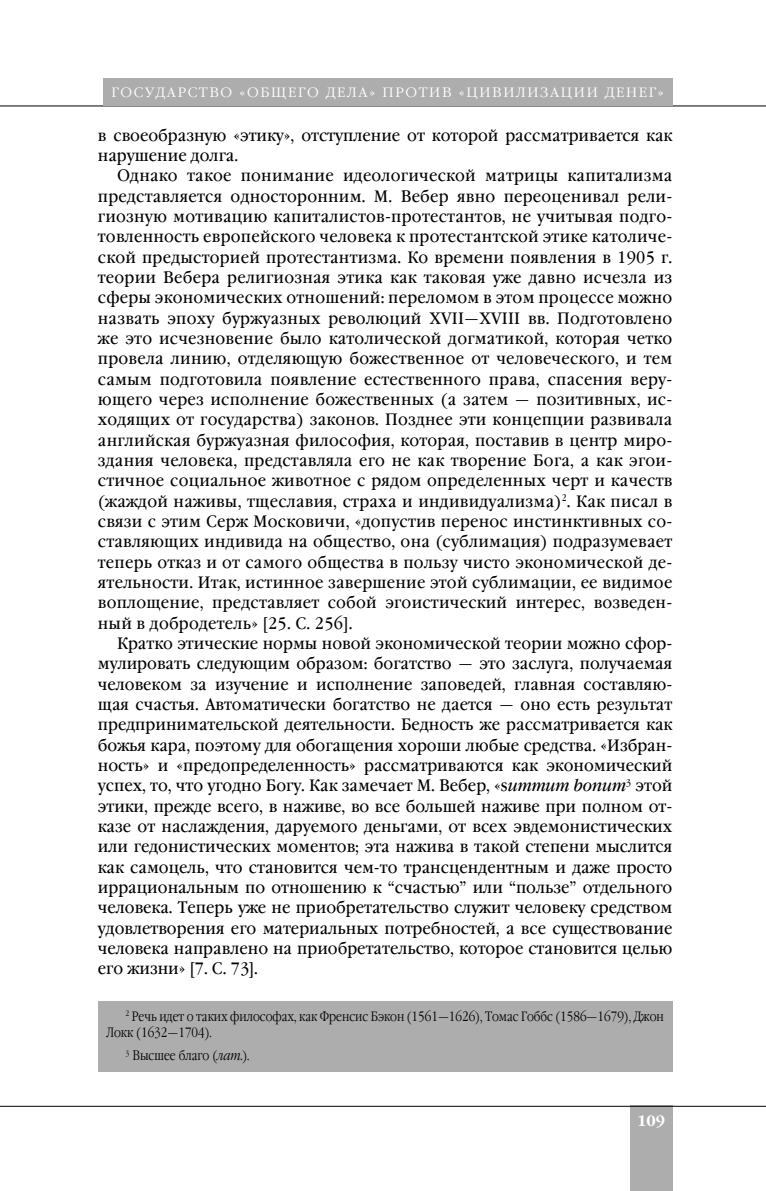
<style>
.page{position:relative;width:766px;height:1191px;background:#fff}
.page>*{position:absolute;margin:0;border:0;box-sizing:border-box;transform-origin:0 0}
.t1{font:16.5px "Garamond Book Narrow C";letter-spacing:.015em;color:#000;scale:1.1 1}
.t2{font:700 15px "Garamond C";color:#fff}
.t3{font:300 13.5px/16.5px "Garamond Narrow C";color:#000}
.t4{font:300 13.5px "Garamond Narrow C";letter-spacing:.1em;color:#fff;scale:1.25 1}
.s1{font-style:italic}
</style>
<div class="page">
<div style="left:629px;top:1106px;width:43px;height:85px;background:#adadad"></div>
<hr style="left:0;top:1106px;width:765px;height:1px;background:#000">
<hr style="left:0;top:106px;width:765px;height:1px;background:#000">
<div style="left:103px;top:78px;width:569px;height:28px;background:#adadad"></div>
<div style="left:98px;top:1001px;width:574px;height:70px;background:#adadad"></div>
<p class="t4" style="left:111px;top:87px;width:443px">ГОСУДАРСТВО «ОБЩЕГО ДЕЛА» ПРОТИВ «ЦИВИЛИЗАЦИИ ДЕНЕГ»</p>
<p class="t1" style="left:98px;top:128px;width:523px">в своеобразную «этику», отступление от которой рассматривается как</p>
<p class="t1" style="left:98px;top:149px;width:129px">нарушение долга.</p>
<p class="t1" style="left:117px;top:169px;width:506px">Однако такое понимание идеологической матрицы капитализма</p>
<p class="t1" style="left:98px;top:189px;width:523px">представляется односторонним. М. Вебер явно переоценивал рели-</p>
<p class="t1" style="left:98px;top:210px;width:523px">гиозную мотивацию капиталистов-протестантов, не учитывая подго-</p>
<p class="t1" style="left:98px;top:230px;width:523px">товленность европейского человека к протестантской этике католиче-</p>
<p class="t1" style="left:98px;top:250px;width:523px">ской предысторией протестантизма. Ко времени появления в 1905 г.</p>
<p class="t1" style="left:98px;top:271px;width:523px">теории Вебера религиозная этика как таковая уже давно исчезла из</p>
<p class="t1" style="left:98px;top:291px;width:523px">сферы экономических отношений: переломом в этом процессе можно</p>
<p class="t1" style="left:98px;top:311px;width:523px">назвать эпоху буржуазных революций XVII—XVIII вв. Подготовлено</p>
<p class="t1" style="left:98px;top:332px;width:523px">же это исчезновение было католической догматикой, которая четко</p>
<p class="t1" style="left:98px;top:352px;width:523px">провела линию, отделяющую божественное от человеческого, и тем</p>
<p class="t1" style="left:98px;top:372px;width:523px">самым подготовила появление естественного права, спасения веру-</p>
<p class="t1" style="left:98px;top:393px;width:523px">ющего через исполнение божественных (а затем — позитивных, ис-</p>
<p class="t1" style="left:98px;top:413px;width:523px">ходящих от государства) законов. Позднее эти концепции развивала</p>
<p class="t1" style="left:98px;top:433px;width:523px">английская буржуазная философия, которая, поставив в центр миро-</p>
<p class="t1" style="left:98px;top:454px;width:523px">здания человека, представляла его не как творение Бога, а как эгои-</p>
<p class="t1" style="left:98px;top:474px;width:523px">стичное социальное животное с рядом определенных черт и качеств</p>
<p class="t1" style="left:98px;top:494px;width:523px">(жаждой наживы, тщеславия, страха и индивидуализма)<sup>2</sup>. Как писал в</p>
<p class="t1" style="left:98px;top:515px;width:523px">связи с этим Серж Московичи, «допустив перенос инстинктивных со-</p>
<p class="t1" style="left:98px;top:535px;width:523px">ставляющих индивида на общество, она (сублимация) подразумевает</p>
<p class="t1" style="left:98px;top:555px;width:523px">теперь отказ и от самого общества в пользу чисто экономической де-</p>
<p class="t1" style="left:98px;top:576px;width:523px">ятельности. Итак, истинное завершение этой сублимации, ее видимое</p>
<p class="t1" style="left:98px;top:596px;width:523px">воплощение, представляет собой эгоистический интерес, возведен-</p>
<p class="t1" style="left:98px;top:616px;width:233px">ный в добродетель» [25. С. 256].</p>
<p class="t1" style="left:117px;top:637px;width:506px">Кратко этические нормы новой экономической теории можно сфор-</p>
<p class="t1" style="left:98px;top:657px;width:523px">мулировать следующим образом: богатство — это заслуга, получаемая</p>
<p class="t1" style="left:98px;top:677px;width:523px">человеком за изучение и исполнение заповедей, главная составляю-</p>
<p class="t1" style="left:98px;top:698px;width:523px">щая счастья. Автоматически богатство не дается — оно есть результат</p>
<p class="t1" style="left:98px;top:718px;width:523px">предпринимательской деятельности. Бедность же рассматривается как</p>
<p class="t1" style="left:98px;top:738px;width:523px">божья кара, поэтому для обогащения хороши любые средства. «Избран-</p>
<p class="t1" style="left:98px;top:758px;width:523px">ность» и «предопределенность» рассматриваются как экономический</p>
<p class="t1" style="left:98px;top:779px;width:523px">успех, то, что угодно Богу. Как замечает М. Вебер, «s<span class="s1">ummum bonum</span><sup>3</sup> этой</p>
<p class="t1" style="left:98px;top:799px;width:523px">этики, прежде всего, в наживе, во все большей наживе при полном от-</p>
<p class="t1" style="left:98px;top:819px;width:523px">казе от наслаждения, даруемого деньгами, от всех эвдемонистических</p>
<p class="t1" style="left:98px;top:840px;width:523px">или гедонистических моментов; эта нажива в такой степени мыслится</p>
<p class="t1" style="left:98px;top:860px;width:523px">как самоцель, что становится чем-то трансцендентным и даже просто</p>
<p class="t1" style="left:98px;top:880px;width:523px">иррациональным по отношению к “счастью” или “пользе” отдельного</p>
<p class="t1" style="left:98px;top:901px;width:523px">человека. Теперь уже не приобретательство служит человеку средством</p>
<p class="t1" style="left:98px;top:921px;width:523px">удовлетворения его материальных потребностей, а все существование</p>
<p class="t1" style="left:98px;top:941px;width:523px">человека направлено на приобретательство, которое становится целью</p>
<p class="t1" style="left:98px;top:962px;width:147px">его жизни» [7. С. 73].</p>
<p class="t3" style="left:106px;top:1009px;width:559px;text-indent:19px"><sup>2</sup> Речь идет о таких философах, как Френсис Бэкон (1561—1626), Томас Гоббс (1586—1679), Джон<br>Локк (1632—1704).</p>
<p class="t3" style="left:125px;top:1048px;width:125px"><sup>3</sup> Высшее благо (<span class="s1">лат.</span>).</p>
<p class="t2" style="left:637px;top:1114px;width:29px">109</p>
</div>
